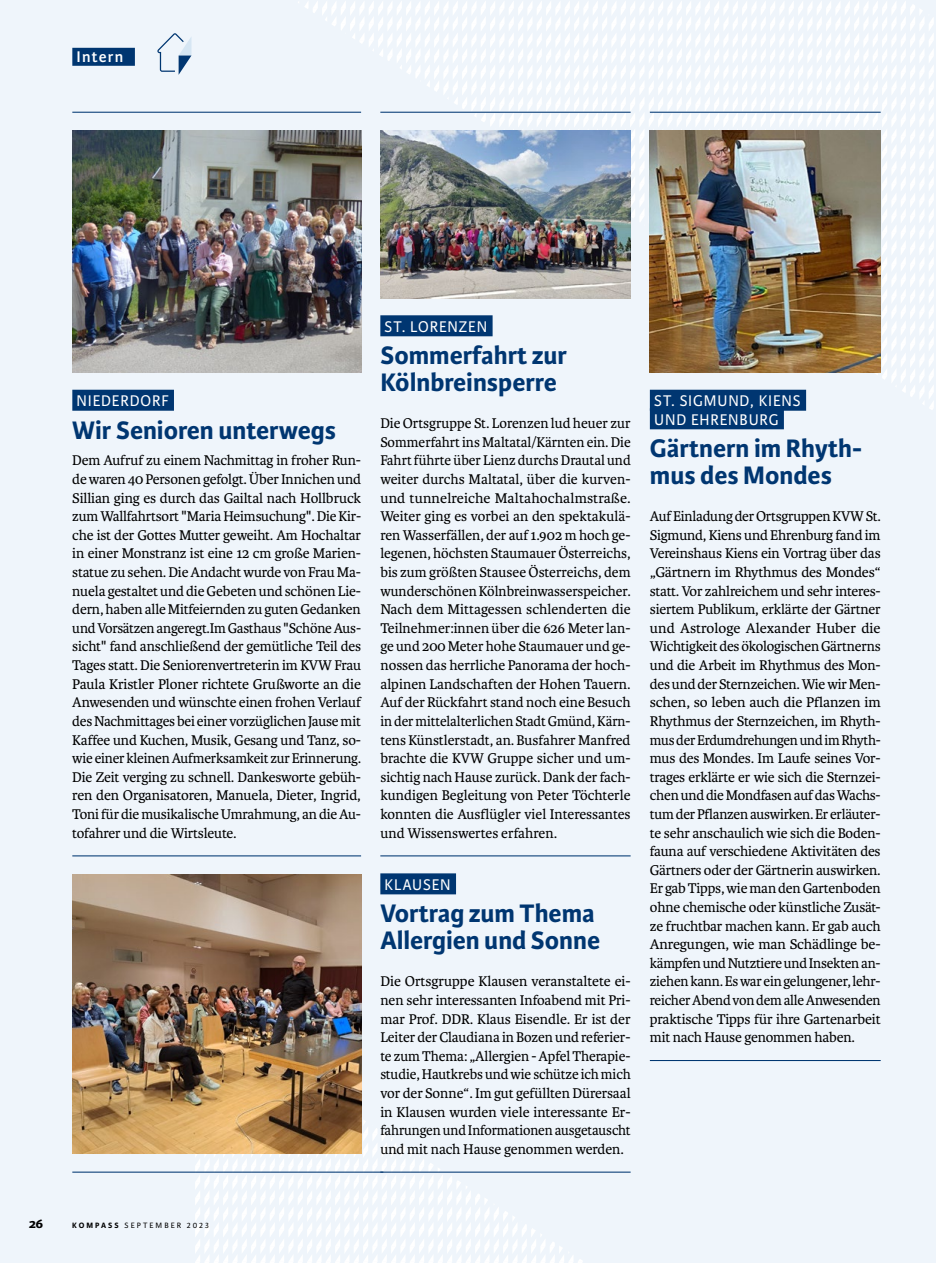
<style>
.page{position:relative;width:936px;height:1263px;background:#fff}
.page>*{position:absolute;margin:0;border:0;box-sizing:border-box;transform-origin:0 0}
.t1{font:700 27px/27px "Karmina Sans";color:#003671}
.t2{font:16.5px/18.6px "Karmina Sans";letter-spacing:.055em;color:#fff;scale:.95 1}
.t3{font:600 16.5px "Karmina Sans";letter-spacing:.075em;color:#fff}
.t4{font:15px/18.6px "Karmina";letter-spacing:-.01em;color:#000;text-align:justify}
.t5{font:700 13.5px "Karmina Sans";color:#000;scale:1.1 1}
.t6{font:8.25px "Karmina Sans";letter-spacing:.25em;color:#000}
.s1{font-weight:700}
</style>
<div class="page">
<div style="left:0;top:0;width:935px;height:1263px;background:#eff5fb"></div>
<svg style="left:273px;top:1px;width:661px;height:429px"></svg>
<svg style="left:195px;top:1009px;width:388px;height:254px"></svg>
<hr style="left:72px;top:112px;width:289px;height:1px;background:#003671">
<hr style="left:380px;top:112px;width:250px;height:1px;background:#003671">
<hr style="left:649px;top:112px;width:231px;height:1px;background:#003671">
<div style="left:72px;top:390px;width:102px;height:21px;background:#003671"></div>
<hr style="left:72px;top:855px;width:289px;height:1px;background:#003671">
<div style="left:380px;top:873px;width:76px;height:21px;background:#003671"></div>
<hr style="left:380px;top:1171px;width:250px;height:2px;background:#003671">
<div style="left:380px;top:315px;width:112px;height:21px;background:#003671"></div>
<hr style="left:380px;top:855px;width:250px;height:1px;background:#003671">
<div style="left:649px;top:390px;width:157px;height:21px;background:#003671"></div>
<div style="left:649px;top:408px;width:134px;height:21px;background:#003671"></div>
<hr style="left:649px;top:1060px;width:231px;height:1px;background:#003671">
<img style="left:72px;top:131px;width:289px;height:241px">
<img style="left:380px;top:131px;width:250px;height:167px">
<img style="left:649px;top:131px;width:231px;height:241px">
<img style="left:72px;top:875px;width:289px;height:279px">
<hr style="left:72px;top:1171px;width:311px;height:2px;background:#003671">
<svg style="left:157px;top:33px;width:34px;height:42px"></svg>
<div style="left:72px;top:48px;width:63px;height:18px;background:#003671"></div>
<p class="t3" style="left:77px;top:47px;width:48px">Intern</p>
<p class="t2" style="left:77px;top:392px;width:98px">NIEDERDORF</p>
<h1 class="t1" style="left:72px;top:417px;width:265px">Wir Senioren unterwegs</h1>
<p class="t4" style="left:72px;top:451px;width:290px">Dem Aufruf zu einem Nachmittag in froher Run&shy;de waren 40 Personen gefolgt. Über Innichen und Sillian ging es durch das Gailtal nach Hollbruck zum Wallfahrtsort "Maria Heimsuchung". Die Kir&shy;che ist der Gottes Mutter geweiht. Am Hochaltar in einer Monstranz ist eine 12 cm große Marien&shy;statue zu sehen. Die Andacht wurde von Frau Ma&shy;nuela gestaltet und die Gebeten und schönen Lie&shy;dern, haben alle Mitfeiernden zu guten Gedanken und Vorsätzen angeregt.Im Gasthaus "Schöne Aus&shy;sicht" fand anschließend der gemütliche Teil des Tages statt. Die Seniorenvertreterin im KVW Frau Paula Kristler Ploner richtete Grußworte an die Anwesenden und wünschte einen frohen Verlauf des Nachmittages bei einer vorzüglichen Jause mit Kaffee und Kuchen, Musik, Gesang und Tanz, so&shy;wie einer kleinen Aufmerksamkeit zur Erinnerung.<br>Die Zeit verging zu schnell. Dankesworte gebüh&shy;ren den Organisatoren, Manuela, Dieter, Ingrid, Toni für die musikalische Umrahmung, an die Au&shy;tofahrer und die Wirtsleute.</p>
<p class="t2" style="left:384px;top:317px;width:109px">ST. LORENZEN</p>
<h1 class="t1" style="left:380px;top:343px;width:188px">Sommerfahrt zur<br>Kölnbreinsperre</h1>
<p class="t4" style="left:380px;top:414px;width:252px">Die Ortsgruppe St. Lorenzen lud heuer zur Sommerfahrt ins Maltatal/Kärnten ein. Die Fahrt führte über Lienz durchs Drautal und weiter durchs Maltatal, über die kurven&shy;und tunnelreiche Maltahochalmstraße.<br>Weiter ging es vorbei an den spektakulä&shy;ren Wasserfällen, der auf 1.902 m hoch ge&shy;legenen, höchsten Staumauer Österreichs, bis zum größten Stausee Österreichs, dem wunderschönen Kölnbreinwasserspeicher.<br>Nach dem Mittagessen schlenderten die Teilnehmer:innen über die 626 Meter lan&shy;ge und 200 Meter hohe Staumauer und ge&shy;nossen das herrliche Panorama der hoch&shy;alpinen Landschaften der Hohen Tauern.<br>Auf der Rückfahrt stand noch eine Besuch in der mittelalterlichen Stadt Gmünd, Kärn&shy;tens Künstlerstadt, an. Busfahrer Manfred brachte die KVW Gruppe sicher und um&shy;sichtig nach Hause zurück. Dank der fach&shy;kundigen Begleitung von Peter Töchterle konnten die Ausflügler viel Interessantes und Wissenswertes erfahren.</p>
<p class="t2" style="left:384px;top:875px;width:71px">KLAUSEN</p>
<h1 class="t1" style="left:380px;top:901px;width:221px">Vortrag zum Thema<br>Allergien und Sonne</h1>
<p class="t4" style="left:380px;top:972px;width:252px">Die Ortsgruppe Klausen veranstaltete ei&shy;nen sehr interessanten Infoabend mit Pri&shy;mar Prof. DDR. Klaus Eisendle. Er ist der Leiter der Claudiana in Bozen und referier&shy;te zum Thema: „Allergien - Apfel Therapie&shy;studie, Hautkrebs und wie schütze ich mich vor der Sonne“. Im gut gefüllten Dürersaal in Klausen wurden viele interessante Er&shy;fahrungen und Informationen ausgetauscht und mit nach Hause genommen werden.</p>
<p class="t2" style="left:654px;top:392px;width:156px">ST. SIGMUND, KIENS<br>UND EHRENBURG</p>
<h1 class="t1" style="left:649px;top:436px;width:214px">Gärtnern im Rhyth&shy;mus des Mondes</h1>
<p class="t4" style="left:649px;top:507px;width:232px">Auf Einladung der Ortsgruppen KVW St.<br>Sigmund, Kiens und Ehrenburg fand im Vereinshaus Kiens ein Vortrag über das „Gärtnern im Rhythmus des Mondes“ statt. Vor zahlreichem und sehr interes&shy;siertem Publikum, erklärte der Gärtner und Astrologe Alexander Huber die Wichtigkeit des ökologischen Gärtnerns und die Arbeit im Rhythmus des Mon&shy;des und der Sternzeichen. Wie wir Men&shy;schen, so leben auch die Pflanzen im Rhythmus der Sternzeichen, im Rhyth&shy;mus der Erdumdrehungen und im Rhyth&shy;mus des Mondes. Im Laufe seines Vor&shy;trages erklärte er wie sich die Sternzei&shy;chen und die Mondfasen auf das Wachs&shy;tum der Pflanzen auswirken. Er erläuter&shy;te sehr anschaulich wie sich die Boden&shy;fauna auf verschiedene Aktivitäten des Gärtners oder der Gärtnerin auswirken.<br>Er gab Tipps, wie man den Gartenboden ohne chemische oder künstliche Zusät&shy;ze fruchtbar machen kann. Er gab auch Anregungen, wie man Schädlinge be&shy;kämpfen und Nutztiere und Insekten an&shy;ziehen kann. Es war ein gelungener, lehr&shy;reicher Abend von dem alle Anwesenden praktische Tipps für ihre Gartenarbeit mit nach Hause genommen haben.</p>
<p class="t5" style="left:29px;top:1216px;width:15px">26</p>
<p class="t6" style="left:72px;top:1221px;width:138px"><span class="s1">KOMPASS</span> SEPTEMBER 2023</p>
</div>
